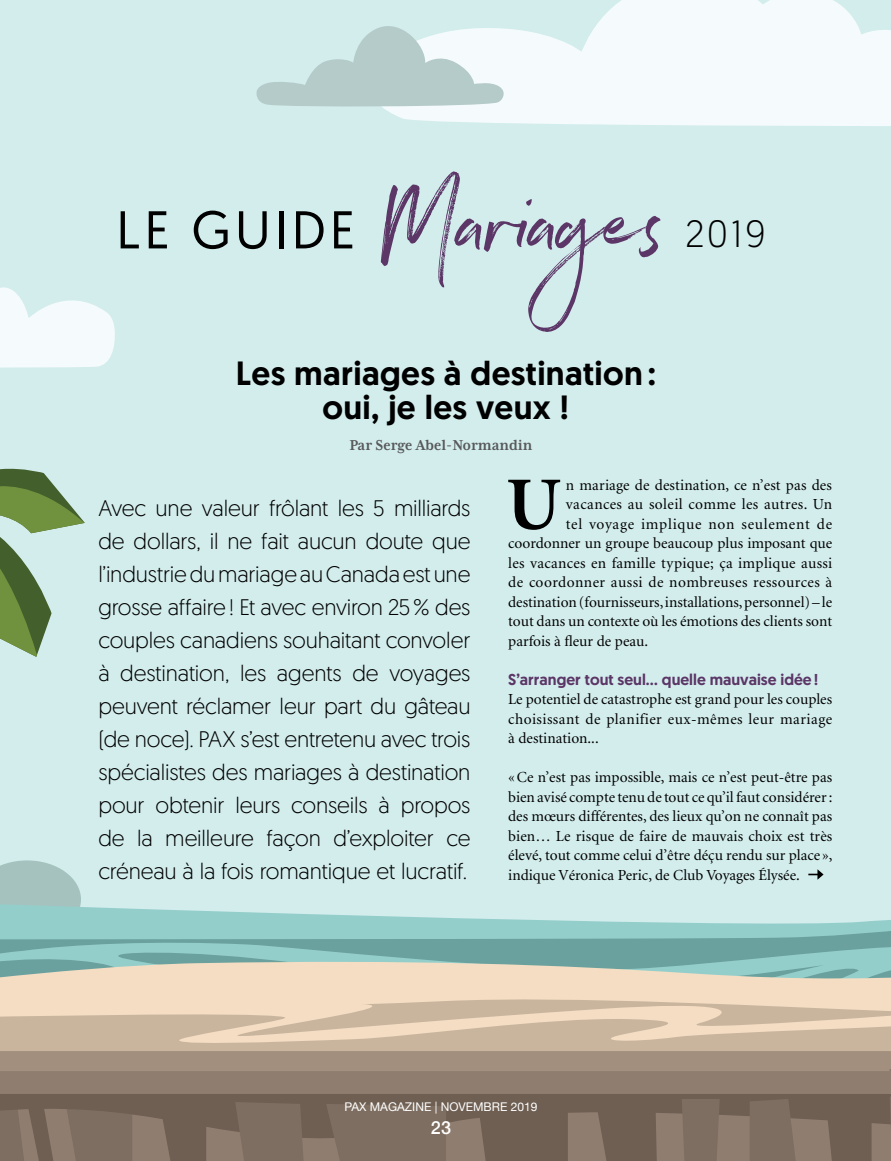
<style>
.page{position:relative;width:891px;height:1161px;background:#fff}
.page>*{position:absolute;margin:0;border:0;box-sizing:border-box;transform-origin:0 0}
.t1{font:121.35px "Northwell Alt";letter-spacing:-.01em;color:#5b3666}
.t2{font:700 75.3px "Minion";color:#000}
.t3{font:53.1px "Geomanist";letter-spacing:.08em;color:#000}
.t4{font:300 37.95px "Geomanist";color:#000}
.t5{font:500 33.6px/33.6px "Geomanist";letter-spacing:.01em;color:#000;text-align:center}
.t6{font:300 22.5px/33px "Geomanist";letter-spacing:-.005em;color:#000;text-align:justify}
.t7{font:500 18px "Helvetica Neue";color:#fff}
.t8{font:700 16.5px "Mrs Eaves XL Serif Nar OT";color:#58595b}
.t9{font:500 15.75px "Geomanist";color:#5b3666}
.t10{font:15.3px/19.5px "Minion";letter-spacing:.005em;color:#000;text-align:justify}
.t11{font:15.3px "Minion";letter-spacing:.025em;color:#000}
.t12{font:15.3px "Minion";letter-spacing:.045em;color:#000}
.t13{font:12px "Helvetica Neue";color:#fff}
</style>
<div class="page">
<div style="left:0;top:0;width:891px;height:930px;background:#d3eded"></div>
<svg style="left:0;top:287px;width:115px;height:81px"></svg>
<svg style="left:0;top:860px;width:81px;height:42px"></svg>
<svg style="left:0;top:902px;width:891px;height:25px"></svg>
<svg style="left:0;top:927px;width:891px;height:32px;background:#80b8b5"></svg>
<svg style="left:0;top:468px;width:85px;height:189px"></svg>
<svg style="left:0;top:1048px;width:891px;height:24px;background:#baa792"></svg>
<svg style="left:0;top:959px;width:891px;height:41px;background:#d8d4be"></svg>
<svg style="left:0;top:1000px;width:891px;height:48px;background:#d9c4ab"></svg>
<div style="left:0;top:1072px;width:891px;height:89px;background:#8f7d70"></div>
<svg style="left:75px;top:1153px;width:57px;height:8px"></svg>
<svg style="left:0;top:1153px;width:53px;height:8px"></svg>
<svg style="left:0;top:1094px;width:891px;height:59px;fill:#6e5f52"></svg>
<svg style="left:384px;top:0;width:507px;height:126px;fill:#f5fbfc"></svg>
<svg style="left:826px;top:1099px;width:46px;height:62px;background:#6f6053"></svg>
<div style="left:478px;top:1104px;width:90px;height:57px;background:#6e5f52"></div>
<svg style="left:596px;top:1101px;width:61px;height:60px;background:#716154"></svg>
<svg style="left:160px;top:1106px;width:46px;height:55px;background:#716255"></svg>
<svg style="left:890px;top:1096px;width:1px;height:37px"></svg>
<div style="left:0;top:1051px;width:891px;height:20px;background:#a38f7d"></div>
<svg style="left:750px;top:1099px;width:46px;height:62px;background:#7c6d60"></svg>
<svg style="left:682px;top:1099px;width:38px;height:62px;background:#7e6e61"></svg>
<svg style="left:326px;top:1104px;width:120px;height:57px;background:#7d6d60"></svg>
<svg style="left:235px;top:1102px;width:69px;height:59px;background:#7d6d60"></svg>
<svg style="left:256px;top:19px;width:252px;height:89px"></svg>
<svg style="left:808px;top:869px;width:16px;height:11px"></svg>
<h3 class="t3" style="left:116px;top:195px;width:240px">LE GUIDE</h3>
<h1 class="t1" style="left:378px;top:133px;width:290px">Mariages</h1>
<h3 class="t5" style="left:236px;top:356px;width:422px">Les mariages à destination : oui, je les veux !</h3>
<p class="t8" style="left:349px;top:437px;width:185px">Par Serge Abel-Normandin</p>
<h3 class="t4" style="left:685px;top:209px;width:82px">2019</h3>
<p class="t6" style="left:98px;top:490px;width:374px">Avec une valeur frôlant les 5 milliards de dollars, il ne fait aucun doute que l’industrie du mariage au Canada est une grosse affaire! Et avec environ 25% des couples canadiens souhaitant convoler à destination, les agents de voyages peuvent réclamer leur part du gâteau (de noce). PAX s’est entretenu avec trois spécialistes des mariages à destination pour obtenir leurs conseils à propos de la meilleure façon d’exploiter ce créneau à la fois romantique et lucratif.</p>
<h2 class="t2" style="left:506px;top:466px;width:56px">U</h2>
<p class="t10" style="left:566px;top:476px;width:268px">n mariage de destination, ce n’est pas des</p>
<p class="t11" style="left:566px;top:497px;width:268px">vacances au soleil comme les autres. Un</p>
<p class="t12" style="left:566px;top:516px;width:268px">tel voyage implique non seulement de</p>
<p class="t10" style="left:508px;top:534px;width:326px">coordonner un groupe beaucoup plus imposant que</p>
<p class="t10" style="left:508px;top:554px;width:326px">les vacances en famille typique; ça implique aussi</p>
<p class="t11" style="left:508px;top:575px;width:326px">de coordonner aussi de nombreuses ressources à</p>
<p class="t10" style="left:508px;top:593px;width:325px">destination (fournisseurs, installations, personnel) – le</p>
<p class="t10" style="left:508px;top:612px;width:326px">tout dans un contexte où les émotions des clients sont</p>
<p class="t10" style="left:508px;top:632px;width:141px">parfois à fleur de peau.</p>
<p class="t9" style="left:508px;top:669px;width:312px">S’arranger tout seul… quelle mauvaise idée!</p>
<p class="t10" style="left:508px;top:690px;width:325px">Le potentiel de catastrophe est grand pour les couples choisissant de planifier eux-mêmes leur mariage à destination...</p>
<p class="t10" style="left:508px;top:768px;width:326px">«Ce n’est pas impossible, mais ce n’est peut-être pas bien avisé compte tenu de tout ce qu’il faut considérer: des mœurs différentes, des lieux qu’on ne connaît pas bien… Le risque de faire de mauvais choix est très élevé, tout comme celui d’être déçu rendu sur place », indique Véronica Peric, de Club Voyages Élysée.</p>
<p class="t13" style="left:345px;top:1098px;width:194px">PAX MAGAZINE | NOVEMBRE 2019</p>
<p class="t7" style="left:431px;top:1113px;width:22px">23</p>
</div>
